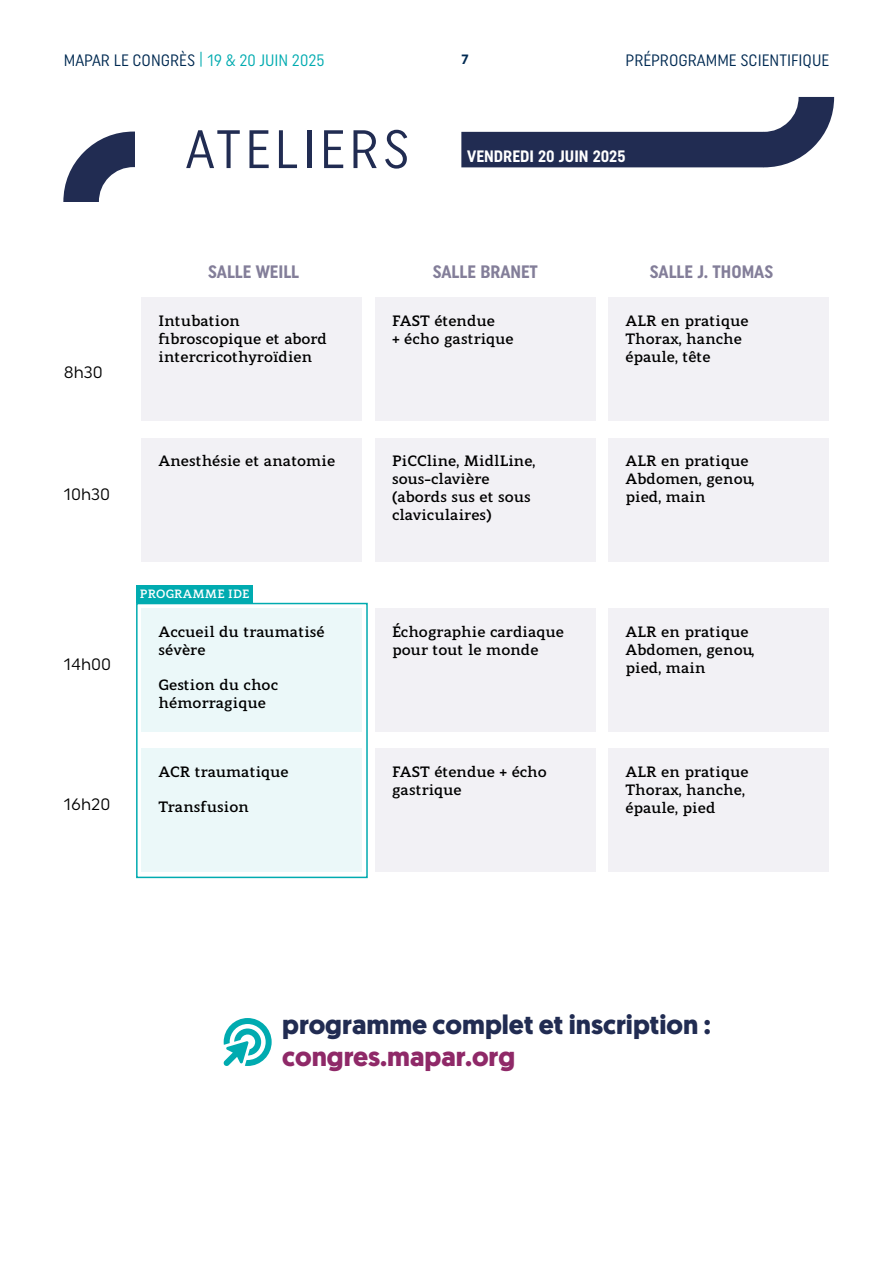
<style>
.page{position:relative;width:893px;height:1263px;background:#fff}
.page>*{position:absolute;margin:0;border:0;box-sizing:border-box;transform-origin:0 0}
.t1{font:54px "Uniform Condensed";letter-spacing:.075em;color:#212c52}
.t2{font:700 27px "Geomanist";color:#212c52}
.t3{font:700 27px "Geomanist";color:#8f2968}
.t4{font:700 18px "Uniform Condensed";color:#837e99}
.t5{font:16.5px "Uniform Condensed";color:#002a52}
.t6{font:16.5px "Uniform";color:#000}
.t7{font:700 16.5px "Uniform Condensed";color:#fff}
.t8{font:700 15px/18px "Modum";color:#000}
.t9{font:700 13.5px "Uniform";color:#002a52}
.t10{font:700 12px "Modum";letter-spacing:.01em;color:#fff}
.s1{color:#00abb0}
</style>
<div class="page">
<svg style="left:63px;top:132px;width:71px;height:70px"></svg>
<svg style="left:763px;top:97px;width:71px;height:70px"></svg>
<div style="left:461px;top:132px;width:302px;height:35px;background:#212c52"></div>
<div style="left:142px;top:298px;width:220px;height:123px;background:#f2f1f5"></div>
<div style="left:608px;top:298px;width:221px;height:123px;background:#f2f1f5"></div>
<div style="left:142px;top:438px;width:220px;height:123px;background:#f2f1f5"></div>
<div style="left:375px;top:438px;width:221px;height:123px;background:#f2f1f5"></div>
<div style="left:608px;top:438px;width:221px;height:123px;background:#f2f1f5"></div>
<div style="left:142px;top:748px;width:220px;height:124px;background:#ebf8f9"></div>
<div style="left:375px;top:748px;width:221px;height:124px;background:#f2f1f5"></div>
<div style="left:608px;top:748px;width:221px;height:124px;background:#f2f1f5"></div>
<div style="left:142px;top:609px;width:220px;height:123px;background:#ebf8f9"></div>
<div style="left:375px;top:609px;width:221px;height:123px;background:#f2f1f5"></div>
<div style="left:608px;top:609px;width:221px;height:123px;background:#f2f1f5"></div>
<div style="left:375px;top:298px;width:221px;height:123px;background:#f2f1f5"></div>
<div style="left:136px;top:585px;width:117px;height:18px;background:#00abb0"></div>
<div style="left:136px;top:603px;width:232px;height:275px;border:2px solid #00abb0"></div>
<svg style="left:223px;top:1018px;width:49px;height:48px"></svg>
<p class="t5" style="left:64px;top:51px;width:262px">MAPAR LE CONGRÈS <span class="s1">| 19 &amp; 20 JUIN 2025</span></p>
<p class="t9" style="left:461px;top:51px;width:9px">7</p>
<p class="t5" style="left:626px;top:51px;width:205px">PRÉPROGRAMME SCIENTIFIQUE</p>
<h1 class="t1" style="left:186px;top:117px;width:226px">ATELIERS</h1>
<p class="t7" style="left:467px;top:146px;width:160px">VENDREDI 20 JUIN 2025</p>
<p class="t6" style="left:64px;top:363px;width:41px">8h30</p>
<p class="t4" style="left:208px;top:261px;width:93px">SALLE WEILL</p>
<p class="t4" style="left:433px;top:261px;width:107px">SALLE BRANET</p>
<p class="t4" style="left:650px;top:261px;width:125px">SALLE J. THOMAS</p>
<p class="t8" style="left:159px;top:310px;width:170px">Intubation fibroscopique et abord intercricothyroïdien</p>
<p class="t8" style="left:392px;top:310px;width:123px">FAST étendue<br>+ écho gastrique</p>
<p class="t8" style="left:625px;top:310px;width:125px">ALR en pratique<br>Thorax, hanche épaule, tête</p>
<p class="t6" style="left:64px;top:484px;width:48px">10h30</p>
<p class="t8" style="left:159px;top:450px;width:178px">Anesthésie et anatomie</p>
<p class="t6" style="left:64px;top:655px;width:49px">14h00</p>
<p class="t10" style="left:140px;top:584px;width:111px">PROGRAMME IDE</p>
<p class="t8" style="left:159px;top:621px;width:168px">Accueil du traumatisé sévère</p>
<p class="t8" style="left:159px;top:674px;width:121px">Gestion du choc hémorragique</p>
<p class="t8" style="left:392px;top:450px;width:145px">PiCCline, MidlLine, sous-clavière (abords sus et sous claviculaires)</p>
<p class="t8" style="left:625px;top:450px;width:130px">ALR en pratique<br>Abdomen, genou, pied, main</p>
<p class="t8" style="left:392px;top:621px;width:173px">Échographie cardiaque pour tout le monde</p>
<p class="t8" style="left:625px;top:621px;width:130px">ALR en pratique<br>Abdomen, genou, pied, main</p>
<p class="t8" style="left:159px;top:761px;width:132px">ACR traumatique</p>
<p class="t6" style="left:64px;top:794px;width:48px">16h20</p>
<p class="t8" style="left:159px;top:796px;width:92px">Transfusion</p>
<p class="t8" style="left:392px;top:761px;width:156px">FAST étendue + écho gastrique</p>
<p class="t8" style="left:625px;top:761px;width:125px">ALR en pratique<br>Thorax, hanche, épaule, pied</p>
<h2 class="t2" style="left:282px;top:1006px;width:430px">programme complet et inscription :</h2>
<h2 class="t3" style="left:282px;top:1038px;width:235px">congres.mapar.org</h2>
</div>
